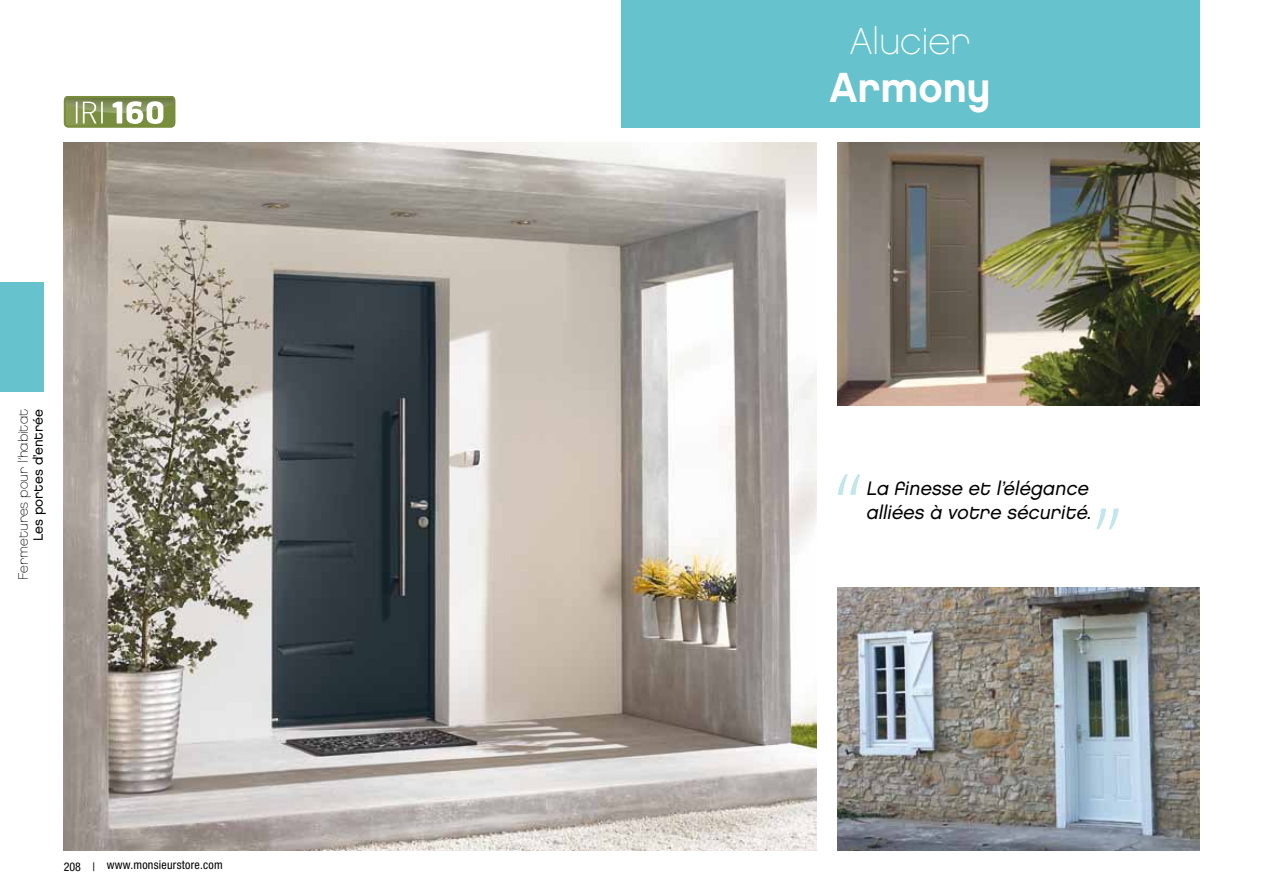
<style>
.page{position:relative;width:1263px;height:893px;background:#fff}
.page>*{position:absolute;margin:0;border:0;box-sizing:border-box;transform-origin:0 0}
.t1{font:42px "Chalet New York Nineteen Eighty";color:#fff}
.t2{font:37.5px "Chalet Paris Nineteen Eighty";color:#fff}
.t3{font:italic 19.5px/24px "Chalet London Nineteen Eighty";color:#000}
.t4{font:13.5px "Chalet Paris Nineteen Eighty";color:#000}
.t5{font:13.5px "Chalet London Nineteen Eighty";color:#000}
.t6{font:condensed 12px "Helvetica Neue";letter-spacing:.02em;color:#000}
</style>
<div class="page">
<svg style="left:64px;top:96px;width:111px;height:32px"></svg>
<img style="left:838px;top:588px;width:361px;height:262px">
<img style="left:64px;top:142px;width:752px;height:708px">
<img style="left:838px;top:142px;width:361px;height:263px">
<div style="left:621px;top:0;width:578px;height:128px;background:#66c2cc"></div>
<svg style="left:838px;top:474px;width:22px;height:21px"></svg>
<svg style="left:1096px;top:508px;width:23px;height:22px"></svg>
<div style="left:0;top:282px;width:44px;height:109px;background:#66c2cc"></div>
<p class="t4" style="left:15px;top:580px;width:172px;rotate:-90deg">Fermetures pour l’habitat</p>
<p class="t5" style="left:30px;top:541px;width:133px;rotate:-90deg">Les portes d’entrée</p>
<p class="t6" style="left:64px;top:858px;width:161px">208 | www.monsieurstore.com</p>
<p class="t2" style="left:850px;top:19px;width:121px">Alucier</p>
<p class="t1" style="left:829px;top:61px;width:163px">Armony</p>
<p class="t3" style="left:866px;top:476px;width:231px">La finesse et l’élégance alliées à votre sécurité.</p>
</div>
